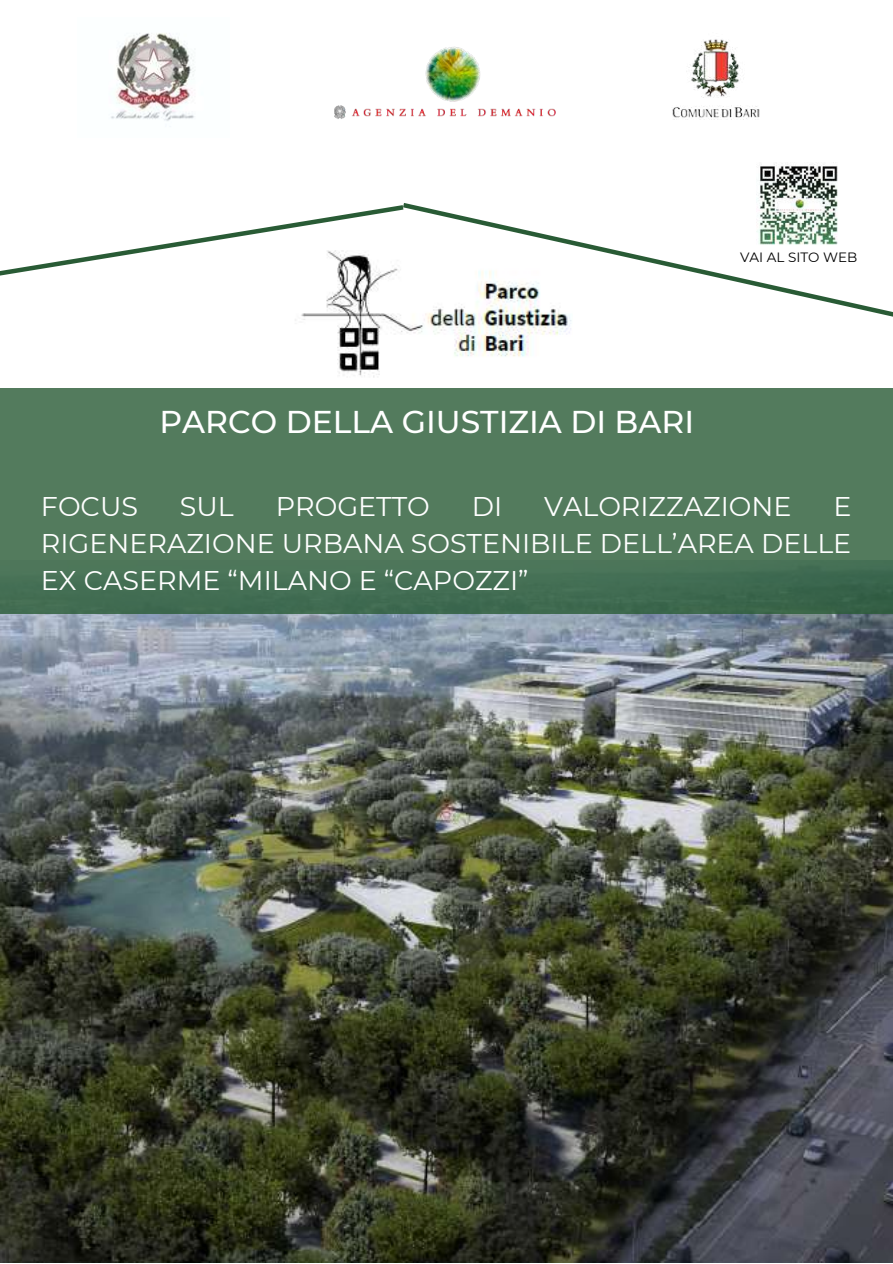
<style>
.page{position:relative;width:893px;height:1264px;background:#fff}
.page>*{position:absolute;margin:0;border:0;box-sizing:border-box;transform-origin:0 0}
.t1{font:500 31.5px "Montserrat";color:#fff}
.t2{font:27px/37px "Montserrat";color:#fff;text-align:justify}
.t3{font:13.5px "Montserrat";color:#000}
</style>
<div class="page">
<img style="left:334px;top:46px;width:222px;height:73px">
<img style="left:0;top:614px;width:892px;height:648px">
<div style="left:0;top:388px;width:892px;height:226px;background:linear-gradient(to bottom,#588060,#467055)"></div>
<svg style="left:0;top:206px;width:398px;height:70px"></svg>
<svg style="left:398px;top:203px;width:494px;height:114px"></svg>
<img style="left:284px;top:251px;width:288px;height:127px">
<img style="left:756px;top:164px;width:84px;height:83px">
<img style="left:672px;top:39px;width:88px;height:81px">
<img style="left:111px;top:33px;width:84px;height:88px">
<p class="t3" style="left:740px;top:249px;width:118px">VAI AL SITO WEB</p>
<p class="t1" style="left:159px;top:402px;width:536px">PARCO DELLA GIUSTIZIA DI BARI</p>
<p class="t2" style="left:41px;top:488px;width:99px">FOCUS</p>
<p class="t2" style="left:180px;top:488px;width:55px">SUL</p>
<p class="t2" style="left:276px;top:488px;width:156px">PROGETTO</p>
<p class="t2" style="left:472px;top:488px;width:32px">DI</p>
<p class="t2" style="left:544px;top:488px;width:249px">VALORIZZAZIONE</p>
<p class="t2" style="left:41px;top:488px;width:812px;text-indent:792px">E RIGENERAZIONE URBANA SOSTENIBILE DELL’AREA DELLE EX CASERME “MILANO E “CAPOZZI”</p>
</div>
